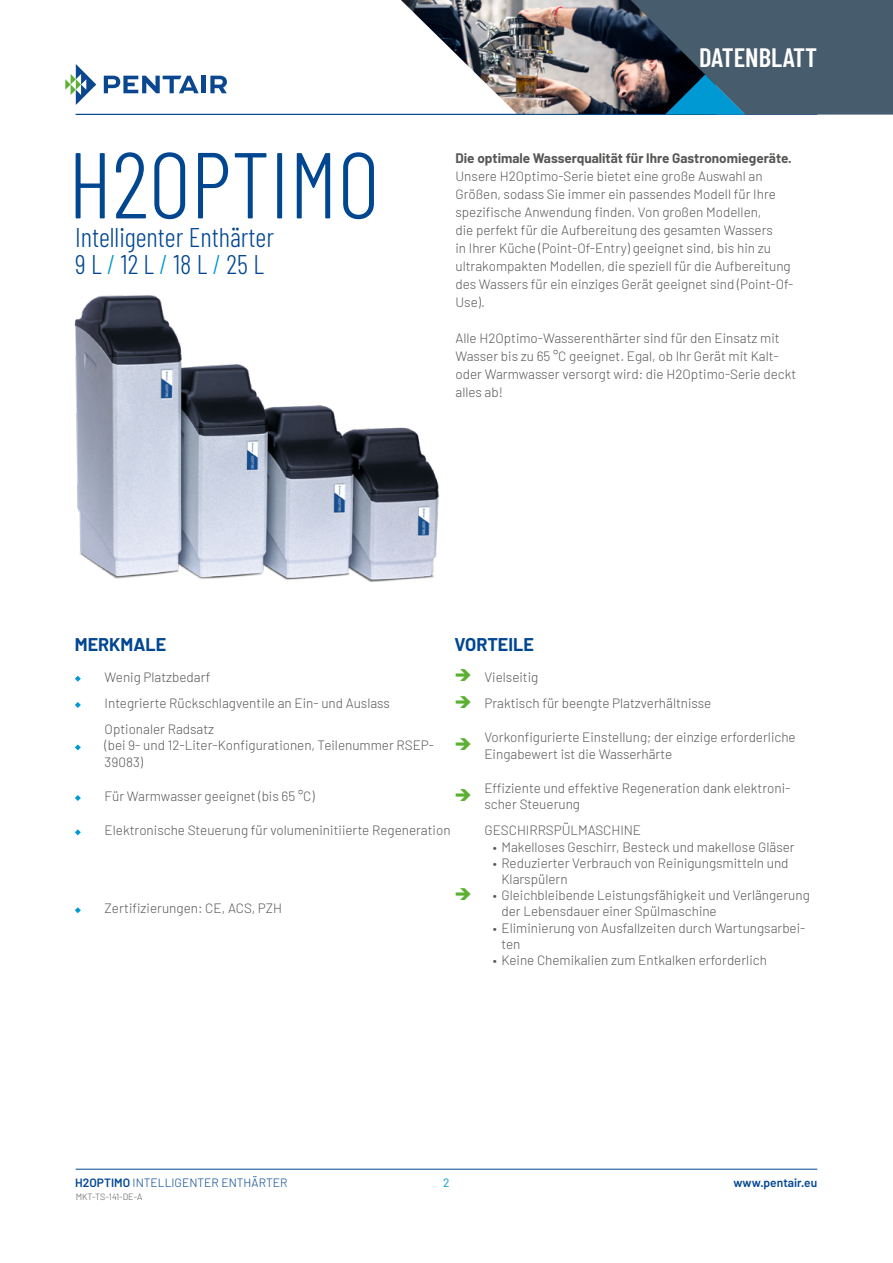
<style>
.page{position:relative;width:893px;height:1263px;background:#fff}
.page>*{position:absolute;margin:0;border:0;box-sizing:border-box;transform-origin:0 0}
.t1{font:300 93.3px "Barlow Condensed";color:#004691}
.t2{font:300 27px/27px "Barlow Condensed";color:#004691}
.t3{font:600 26.55px "Barlow Condensed";color:#fff}
.t4{font:700 18px "Barlow";color:#004691}
.t5{font:300 13.5px/18px "Barlow";color:#575756}
.t6{font:700 13.5px "Barlow";color:#575756}
.t7{font:300 12px "Barlow";color:#004691}
.t8{font:600 12px "Barlow";color:#004691}
.t9{font:12px "Barlow";color:#0099d4}
.t10{font:300 9px "Barlow";color:#575756}
.s1{color:#0099d4}
.s2{color:#5ab031}
.s3{font-weight:600}
</style>
<div class="page">
<hr style="left:76px;top:1169px;width:741px;height:1px;background:#004691">
<img style="left:388px;top:0;width:228px;height:114px">
<svg style="left:65px;top:64px;width:31px;height:41px"></svg>
<svg style="left:104px;top:76px;width:95px;height:17px"></svg>
<hr style="left:202px;top:76px;width:4px;height:17px;background:#0a478e">
<svg style="left:210px;top:76px;width:17px;height:17px"></svg>
<hr style="left:76px;top:114px;width:590px;height:1px;background:#004691">
<svg style="left:616px;top:0;width:277px;height:115px;background:#405768"></svg>
<svg style="left:75px;top:676px;width:6px;height:6px"></svg>
<svg style="left:75px;top:702px;width:6px;height:6px"></svg>
<svg style="left:75px;top:744px;width:6px;height:6px"></svg>
<svg style="left:75px;top:795px;width:6px;height:6px"></svg>
<svg style="left:75px;top:829px;width:6px;height:6px"></svg>
<svg style="left:75px;top:907px;width:6px;height:6px"></svg>
<img style="left:74px;top:295px;width:365px;height:287px">
<h1 class="t1" style="left:68px;top:118px;width:313px">H2OPTIMO</h1>
<h2 class="t2" style="left:75px;top:222px;width:200px">Intelligenter Enthärter<br>9 L <span class="s1">/</span> 12 L <span class="s1">/</span> 18 L <span class="s1">/</span> 25 L</h2>
<h3 class="t3" style="left:699px;top:38px;width:120px">DATENBLATT</h3>
<p class="t6" style="left:455px;top:149px;width:338px">Die optimale Wasserqualität für Ihre Gastronomiegeräte.</p>
<p class="t5" style="left:455px;top:167px;width:340px">Unsere H2Optimo-Serie bietet eine große Auswahl an Größen, sodass Sie immer ein passendes Modell für Ihre spezifische Anwendung finden. Von großen Modellen,<br>die perfekt für die Aufbereitung des gesamten Wassers<br>in Ihrer Küche (Point-Of-Entry) geeignet sind, bis hin zu ultrakompakten Modellen, die speziell für die Aufbereitung des Wassers für ein einziges Gerät geeignet sind (Point-Of-Use).</p>
<p class="t5" style="left:455px;top:329px;width:342px">Alle H2Optimo-Wasserenthärter sind für den Einsatz mit Wasser bis zu 65 °C geeignet. Egal, ob Ihr Gerät mit Kalt&shy;oder Warmwasser versorgt wird: die H2Optimo-Serie deckt alles ab!</p>
<h3 class="t4" style="left:75px;top:631px;width:93px">MERKMALE</h3>
<h3 class="t4" style="left:455px;top:631px;width:81px">VORTEILE</h3>
<p class="t5" style="left:105px;top:667px;width:107px">Wenig Platzbedarf</p>
<p class="t5" style="left:455px;top:667px;width:85px"><span class="s2">➔</span> Vielseitig</p>
<p class="t5" style="left:105px;top:693px;width:287px">Integrierte Rückschlagventile an Ein- und Auslass</p>
<p class="t5" style="left:455px;top:693px;width:258px"><span class="s2">➔</span> Praktisch für beengte Platzverhältnisse</p>
<p class="t5" style="left:105px;top:720px;width:331px;line-height:16.2px">Optionaler Radsatz<br>(bei 9- und 12-Liter-Konfigurationen, Teilenummer RSEP-<br>39083)</p>
<p class="t5" style="left:484px;top:728px;width:313px;line-height:16.2px">Vorkonfigurierte Einstellung; der einzige erforderliche<br>Eingabewert ist die Wasserhärte</p>
<p class="t5" style="left:105px;top:786px;width:211px">Für Warmwasser geeignet (bis 65 °C)</p>
<p class="t5" style="left:484px;top:779px;width:308px;line-height:16.2px">Effiziente und effektive Regeneration dank elektroni&shy;scher Steuerung</p>
<p class="t5" style="left:105px;top:820px;width:347px">Elektronische Steuerung für volumeninitiierte Regeneration</p>
<p class="t5" style="left:484px;top:820px;width:158px">GESCHIRRSPÜLMASCHINE</p>
<p class="t5" style="left:493px;top:837px;width:303px">• Makelloses Geschirr, Besteck und makellose Gläser</p>
<p class="t5" style="left:501px;top:854px;width:289px;line-height:16.2px;text-indent:-9px">• Reduzierter Verbrauch von Reinigungsmitteln und<br>Klarspülern</p>
<p class="t5" style="left:501px;top:886px;width:310px;line-height:16.2px;text-indent:-9px">• Gleichbleibende Leistungsfähigkeit und Verlängerung der Lebensdauer einer Spülmaschine</p>
<p class="t5" style="left:501px;top:918px;width:305px;line-height:16.2px;text-indent:-9px">• Eliminierung von Ausfallzeiten durch Wartungsarbei&shy;ten</p>
<p class="t5" style="left:493px;top:950px;width:276px">• Keine Chemikalien zum Entkalken erforderlich</p>
<p class="t5" style="left:105px;top:898px;width:179px">Zertifizierungen: CE, ACS, PZH</p>
<p class="t7" style="left:75px;top:1174px;width:214px"><span class="s3">H2OPTIMO</span> INTELLIGENTER ENTHÄRTER</p>
<p class="t9" style="left:443px;top:1175px;width:8px">2</p>
<p class="t8" style="left:733px;top:1175px;width:85px">www.pentair.eu</p>
<p class="t10" style="left:76px;top:1190px;width:68px">MKT-TS-141-DE-A</p>
</div>
